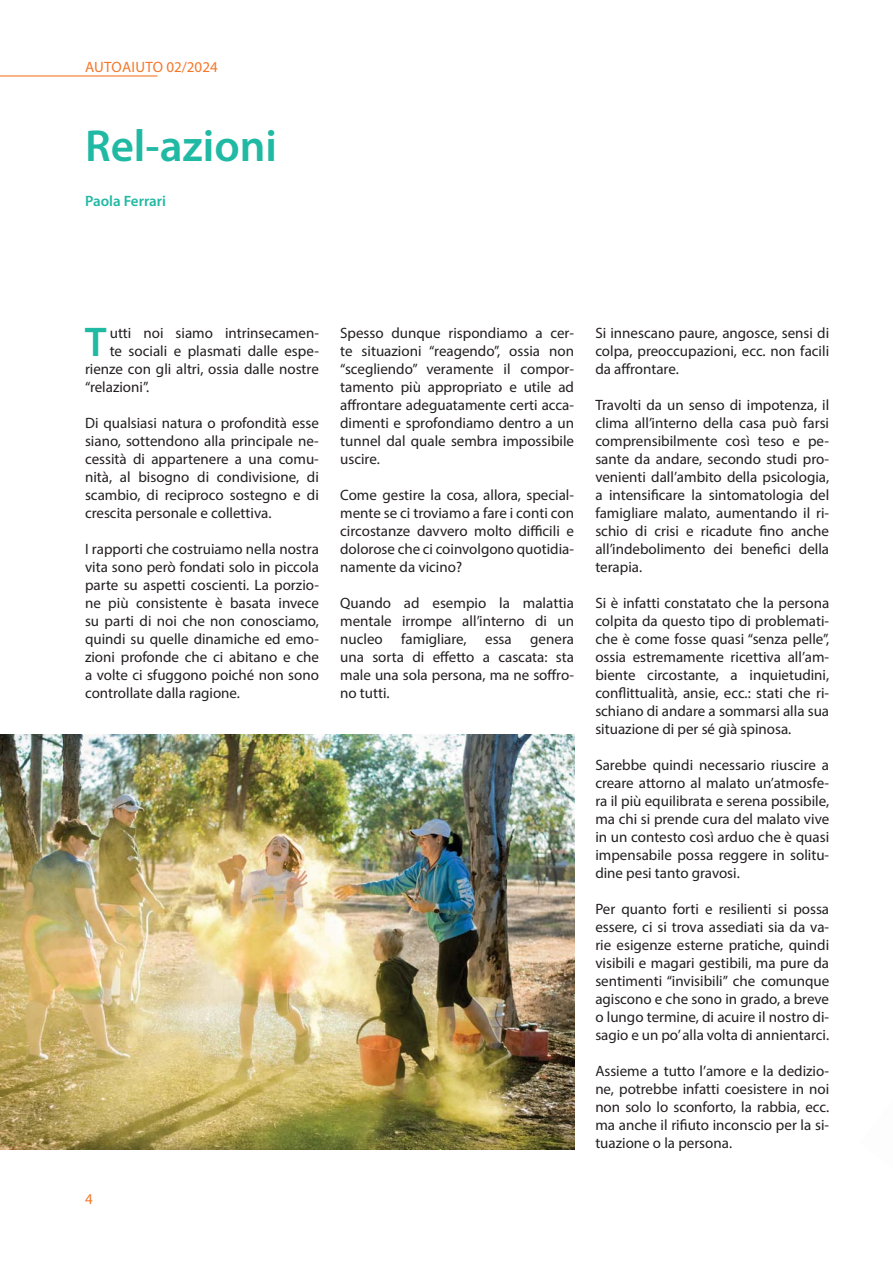
<style>
.page{position:relative;width:893px;height:1263px;background:#fff}
.page>*{position:absolute;margin:0;border:0;box-sizing:border-box;transform-origin:0 0}
.t1{font:600 45px "Myriad Pro";color:#20b9a3}
.t2{font:600 41.7px "Myriad Pro";color:#20b9a3}
.t3{font:15px/18px "Myriad Pro";color:#231f20;text-align:justify}
.t4{font:15px "Myriad Pro";color:#f4772a}
.t5{font:600 15px "Myriad Pro";color:#20b9a3}
</style>
<div class="page">
<hr style="left:0;top:75px;width:157px;height:2px;background:#f4772a">
<img style="left:0;top:734px;width:574px;height:415px">
<p class="t4" style="left:85px;top:61px;width:134px">AUTOAIUTO 02/2024</p>
<h1 class="t1" style="left:85px;top:129px;width:193px">Rel-azioni</h1>
<p class="t5" style="left:85px;top:196px;width:83px">Paola Ferrari</p>
<h2 class="t2" style="left:85px;top:327px;width:23px">T</h2>
<p class="t3" style="left:110px;top:326px;width:211px">utti noi siamo intrinsecamen-</p>
<p class="t3" style="left:110px;top:344px;width:211px">te sociali e plasmati dalle espe-</p>
<p class="t3" style="left:85px;top:362px;width:235px">rienze con gli altri, ossia dalle nostre</p>
<p class="t3" style="left:85px;top:380px;width:66px">“relazioni”.</p>
<p class="t3" style="left:85px;top:416px;width:235px">Di qualsiasi natura o profondità esse siano, sottendono alla principale ne&shy;cessità di appartenere a una comu&shy;nità, al bisogno di condivisione, di scambio, di reciproco sostegno e di crescita personale e collettiva.</p>
<p class="t3" style="left:85px;top:542px;width:235px">I rapporti che costruiamo nella nostra vita sono però fondati solo in piccola parte su aspetti coscienti. La porzio&shy;ne più consistente è basata invece su parti di noi che non conosciamo, quindi su quelle dinamiche ed emo&shy;zioni profonde che ci abitano e che a volte ci sfuggono poiché non sono controllate dalla ragione.</p>
<p class="t4" style="left:85px;top:1193px;width:9px">4</p>
<p class="t3" style="left:340px;top:326px;width:235px">Spesso dunque rispondiamo a cer&shy;te situazioni “reagendo”, ossia non “scegliendo” veramente il compor&shy;tamento più appropriato e utile ad affrontare adeguatamente certi acca&shy;dimenti e sprofondiamo dentro a un tunnel dal quale sembra impossibile uscire.</p>
<p class="t3" style="left:340px;top:488px;width:235px">Come gestire la cosa, allora, special&shy;mente se ci troviamo a fare i conti con circostanze davvero molto difficili e dolorose che ci coinvolgono quotidia&shy;namente da vicino?</p>
<p class="t3" style="left:340px;top:596px;width:235px">Quando ad esempio la malattia mentale irrompe all’interno di un nucleo famigliare, essa genera una sorta di effetto a cascata: sta male una sola persona, ma ne soffro&shy;no tutti.</p>
<p class="t3" style="left:595px;top:326px;width:235px">Si innescano paure, angosce, sensi di colpa, preoccupazioni, ecc. non facili da affrontare.</p>
<p class="t3" style="left:595px;top:398px;width:235px">Travolti da un senso di impotenza, il clima all’interno della casa può farsi comprensibilmente così teso e pe&shy;sante da andare, secondo studi pro&shy;venienti dall’ambito della psicologia, a intensificare la sintomatologia del famigliare malato, aumentando il ri&shy;schio di crisi e ricadute fino anche all’indebolimento dei benefici della terapia.</p>
<p class="t3" style="left:595px;top:596px;width:235px">Si è infatti constatato che la persona colpita da questo tipo di problemati&shy;che è come fosse quasi “senza pelle”, ossia estremamente ricettiva all’am&shy;biente circostante, a inquietudini, conflittualità, ansie, ecc.: stati che ri&shy;schiano di andare a sommarsi alla sua situazione di per sé già spinosa.</p>
<p class="t3" style="left:595px;top:758px;width:235px">Sarebbe quindi necessario riuscire a creare attorno al malato un’atmosfe&shy;ra il più equilibrata e serena possibile, ma chi si prende cura del malato vive in un contesto così arduo che è quasi impensabile possa reggere in solitu&shy;dine pesi tanto gravosi.</p>
<p class="t3" style="left:595px;top:902px;width:235px">Per quanto forti e resilienti si possa essere, ci si trova assediati sia da va&shy;rie esigenze esterne pratiche, quindi visibili e magari gestibili, ma pure da sentimenti “invisibili” che comunque agiscono e che sono in grado, a breve o lungo termine, di acuire il nostro di&shy;sagio e un po’ alla volta di annientarci.</p>
<p class="t3" style="left:595px;top:1064px;width:235px">Assieme a tutto l’amore e la dedizio&shy;ne, potrebbe infatti coesistere in noi non solo lo sconforto, la rabbia, ecc. ma anche il rifiuto inconscio per la si&shy;tuazione o la persona.</p>
</div>
